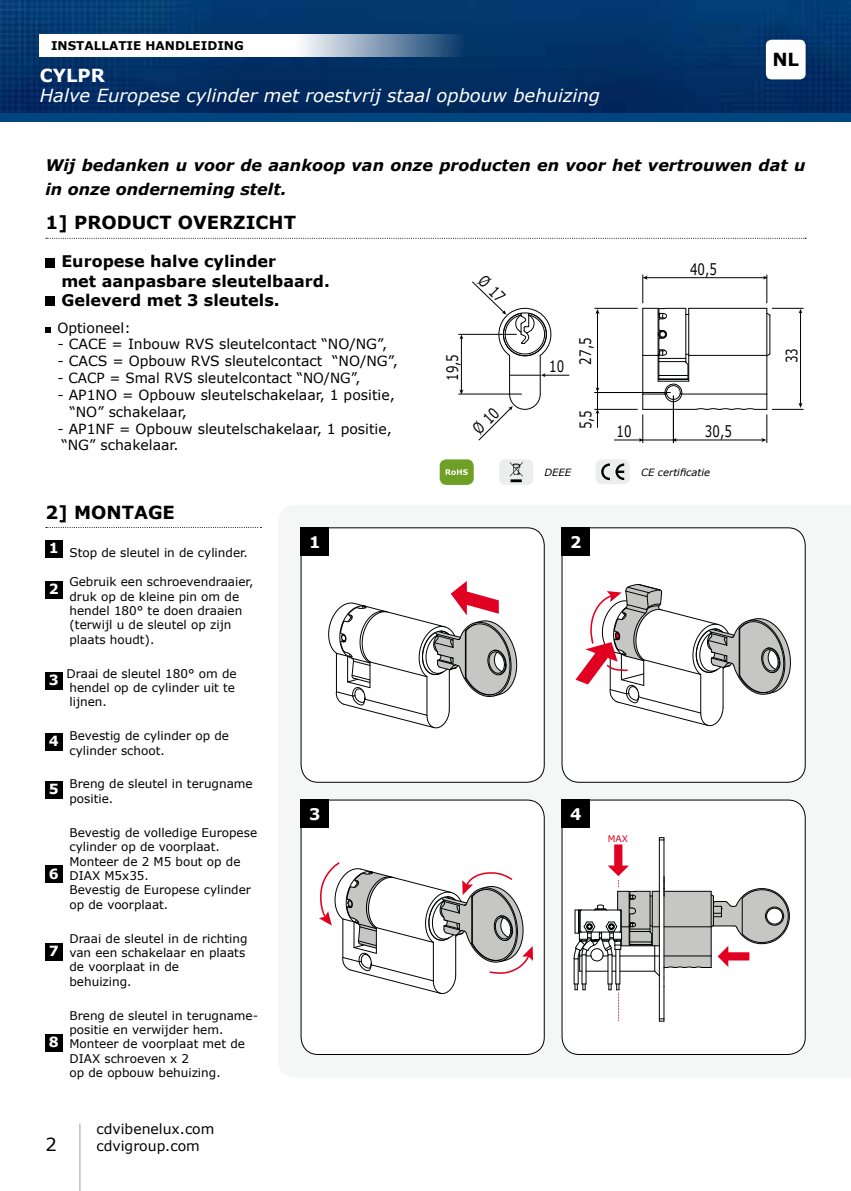
<style>
.page{position:relative;width:851px;height:1191px;background:#fff}
.page>*{position:absolute;margin:0;border:0;box-sizing:border-box;transform-origin:0 0}
.t1{font:italic 18px "Verdana";color:#fff}
.t2{font:700 18px "Verdana";color:#000}
.t3{font:700 18px "Verdana";color:#fff}
.t4{font:18px "Verdana";color:#000}
.t5{font:italic 700 16px/24px "Verdana";color:#000}
.t6{font:700 16px/19.2px "Verdana";color:#000}
.t7{font:700 16px "Verdana";color:#fff}
.t8{font:15.8px "Verdana";color:#000204;scale:.75 1}
.t9{font:14px/16.8px "Verdana";color:#000}
.t10{font:700 14px "Verdana";color:#fff}
.t11{font:12px/14.4px "Verdana";color:#000}
.t12{font:700 12px "Verdana";color:#000}
.t13{font:italic 10px "Verdana";color:#000}
.t14{font:9.2px "Verdana";color:#e10021}
.s1{font-weight:700;font-size:14px;color:#fff}
</style>
<div class="page">
<svg style="left:301px;top:527px;width:505px;height:529px;fill:#f5f6f6"></svg>
<div style="left:595px;top:459px;width:34px;height:25px;background:#eceded;border-radius:6px"></div>
<svg style="left:601px;top:463px;width:23px;height:17px"></svg>
<div style="left:499px;top:459px;width:34px;height:26px;background:#eceded;border-radius:6px"></div>
<svg style="left:509px;top:462px;width:14px;height:20px"></svg>
<div style="left:439px;top:459px;width:34px;height:26px;background:#6da025;border-radius:7px"></div>
<svg style="left:445px;top:469px;width:22px;height:6px"></svg>
<svg style="left:46px;top:238px;width:760px;height:1px"></svg>
<div style="left:45px;top:258px;width:10px;height:9px;background:#000"></div>
<div style="left:45px;top:296px;width:10px;height:10px;background:#000"></div>
<svg style="left:45px;top:327px;width:6px;height:6px"></svg>
<svg style="left:46px;top:527px;width:215px;height:1px"></svg>
<div style="left:45px;top:540px;width:17px;height:17px;background:#000"></div>
<div style="left:45px;top:581px;width:17px;height:17px;background:#000"></div>
<div style="left:45px;top:672px;width:17px;height:17px;background:#000"></div>
<div style="left:45px;top:733px;width:17px;height:17px;background:#000"></div>
<div style="left:45px;top:781px;width:17px;height:17px;background:#000"></div>
<div style="left:45px;top:865px;width:17px;height:17px;background:#000"></div>
<div style="left:45px;top:943px;width:17px;height:17px;background:#000"></div>
<div style="left:45px;top:1034px;width:17px;height:17px;background:#000"></div>
<div style="left:301px;top:528px;width:243px;height:254px;background:#fff;border-radius:17px"></div>
<svg style="left:328px;top:581px;width:189px;height:147px"></svg>
<div style="left:300px;top:527px;width:244px;height:255px;border:1px solid #000;border-radius:17px"></div>
<div style="left:301px;top:800px;width:243px;height:254px;background:#fff;border-radius:17px"></div>
<svg style="left:319px;top:862px;width:214px;height:132px"></svg>
<div style="left:300px;top:799px;width:244px;height:255px;border:1px solid #000;border-radius:17px"></div>
<div style="left:562px;top:528px;width:243px;height:254px;background:#fff;border-radius:17px"></div>
<svg style="left:575px;top:584px;width:215px;height:142px"></svg>
<div style="left:561px;top:527px;width:244px;height:255px;border:1px solid #000;border-radius:17px"></div>
<div style="left:562px;top:800px;width:243px;height:254px;background:#fff;border-radius:17px"></div>
<svg style="left:573px;top:837px;width:217px;height:184px"></svg>
<div style="left:561px;top:799px;width:244px;height:255px;border:1px solid #000;border-radius:17px"></div>
<div style="left:300px;top:527px;width:29px;height:29px;background:#000"></div>
<div style="left:300px;top:799px;width:29px;height:29px;background:#000"></div>
<div style="left:561px;top:527px;width:29px;height:29px;background:#000"></div>
<div style="left:561px;top:799px;width:29px;height:29px;background:#000"></div>
<hr style="left:509px;top:355px;width:1px;height:39px;background:#000204">
<hr style="left:539px;top:355px;width:1px;height:39px;background:#000204">
<hr style="left:688px;top:308px;width:78px;height:1px;background:#000204">
<hr style="left:642px;top:409px;width:54px;height:1px;background:#000204">
<hr style="left:769px;top:315px;width:1px;height:39px;background:#000204">
<hr style="left:766px;top:308px;width:1px;height:47px;background:#000204">
<hr style="left:688px;top:355px;width:78px;height:1px;background:#000204">
<hr style="left:681px;top:394px;width:85px;height:1px;background:#000204">
<hr style="left:766px;top:355px;width:1px;height:39px;background:#000204">
<hr style="left:509px;top:375px;width:31px;height:1px;background:#000204">
<svg style="left:541px;top:373px;width:28px;height:4px"></svg>
<hr style="left:458px;top:334px;width:58px;height:1px;background:#000204">
<hr style="left:458px;top:394px;width:63px;height:1px;background:#000204">
<hr style="left:461px;top:337px;width:1px;height:54px;background:#000204">
<svg style="left:459px;top:389px;width:4px;height:5px"></svg>
<svg style="left:459px;top:334px;width:4px;height:5px"></svg>
<hr style="left:771px;top:308px;width:32px;height:1px;background:#000204">
<hr style="left:771px;top:409px;width:32px;height:1px;background:#000204">
<hr style="left:800px;top:312px;width:1px;height:92px;background:#000204">
<svg style="left:798px;top:403px;width:4px;height:5px"></svg>
<hr style="left:646px;top:277px;width:118px;height:1px;background:#000204">
<svg style="left:763px;top:275px;width:4px;height:28px"></svg>
<hr style="left:675px;top:439px;width:87px;height:1px;background:#000204">
<svg style="left:695px;top:394px;width:72px;height:49px"></svg>
<svg style="left:614px;top:275px;width:75px;height:168px"></svg>
<hr style="left:594px;top:409px;width:43px;height:1px;background:#000204">
<hr style="left:594px;top:392px;width:76px;height:1px;background:#000204">
<hr style="left:594px;top:308px;width:43px;height:1px;background:#000204">
<hr style="left:597px;top:312px;width:1px;height:77px;background:#000204">
<svg style="left:595px;top:309px;width:4px;height:5px"></svg>
<svg style="left:595px;top:387px;width:4px;height:41px"></svg>
<img style="left:0;top:0;width:850px;height:113px">
<div style="left:0;top:113px;width:850px;height:9px;background:#00457d"></div>
<svg style="left:40px;top:34px;width:425px;height:23px"></svg>
<div style="left:765px;top:40px;width:40px;height:39px;background:#fff;border-radius:6px"></div>
<hr style="left:79px;top:1123px;width:1px;height:68px;background:#9c9e9f">
<svg style="left:471px;top:281px;width:81px;height:76px"></svg>
<svg style="left:471px;top:393px;width:70px;height:48px"></svg>
<p class="t12" style="left:51px;top:37px;width:194px">INSTALLATIE HANDLEIDING</p>
<h1 class="t3" style="left:40px;top:63px;width:67px">CYLPR</h1>
<h1 class="t1" style="left:40px;top:83px;width:561px">Halve Europese cylinder met roestvrij staal opbouw behuizing</h1>
<h1 class="t2" style="left:772px;top:47px;width:28px">NL</h1>
<h2 class="t5" style="left:45px;top:153px;width:761px">Wij bedanken u voor de aankoop van onze producten en voor het vertrouwen dat u in onze onderneming stelt.</h2>
<h1 class="t2" style="left:45px;top:210px;width:252px">1] PRODUCT OVERZICHT</h1>
<h2 class="t6" style="left:61px;top:252px;width:270px">Europese halve cylinder<br>met aanpasbare sleutelbaard.<br>Geleverd met 3 sleutels.</h2>
<p class="t9" style="left:57px;top:319px;width:75px">Optioneel:</p>
<p class="t9" style="left:57px;top:336px;width:331px">- CACE = Inbouw RVS sleutelcontact “NO/NG”,</p>
<p class="t9" style="left:57px;top:353px;width:342px">- CACS = Opbouw RVS sleutelcontact “NO/NG”,</p>
<p class="t9" style="left:57px;top:369px;width:304px">- CACP = Smal RVS sleutelcontact “NO/NG”,</p>
<p class="t9" style="left:69px;top:386px;width:327px;text-indent:-12px">- AP1NO = Opbouw sleutelschakelaar, 1 positie, “NO” schakelaar,</p>
<p class="t9" style="left:57px;top:420px;width:336px">- AP1NF = Opbouw sleutelschakelaar, 1 positie, “NG” schakelaar.</p>
<h1 class="t2" style="left:45px;top:499px;width:131px">2] MONTAGE</h1>
<p class="t11" style="left:49px;top:545px;width:200px"><sup>1</sup> Stop de sleutel in de cylinder.</p>
<p class="t10" style="left:49px;top:579px;width:11px">2</p>
<p class="t11" style="left:69px;top:574px;width:185px">Gebruik een schroevendraaier, druk op de kleine pin om de hendel 180° te doen draaien (terwijl u de sleutel op zijn plaats houdt).</p>
<p class="t10" style="left:49px;top:670px;width:11px">3</p>
<p class="t11" style="left:67px;top:666px;width:172px">Draai de sleutel 180° om de hendel op de cylinder uit te lijnen.</p>
<p class="t11" style="left:69px;top:728px;width:161px;text-indent:-21px"><span class="s1">4</span> Bevestig de cylinder op de cylinder schoot.</p>
<p class="t11" style="left:69px;top:776px;width:185px;text-indent:-21px"><span class="s1">5</span> Breng de sleutel in terugname positie.</p>
<p class="t10" style="left:49px;top:863px;width:11px">6</p>
<p class="t10" style="left:49px;top:941px;width:11px">7</p>
<p class="t10" style="left:49px;top:1032px;width:11px">8</p>
<p class="t11" style="left:69px;top:825px;width:189px">Bevestig de volledige Europese cylinder op de voorplaat.<br>Monteer de 2 M5 bout op de<br>DIAX M5x35.<br>Bevestig de Europese cylinder op de voorplaat.</p>
<p class="t11" style="left:69px;top:930px;width:179px">Draai de sleutel in de richting van een schakelaar en plaats de voorplaat in de<br>behuizing.</p>
<p class="t11" style="left:69px;top:1008px;width:190px">Breng de sleutel in terugname&shy;positie en verwijder hem.<br>Monteer de voorplaat met de<br>DIAX schroeven x 2<br>op de opbouw behuizing.</p>
<h1 class="t4" style="left:45px;top:1132px;width:13px">2</h1>
<p class="t9" style="left:96px;top:1120px;width:119px">cdvibenelux.com cdvigroup.com</p>
<h2 class="t7" style="left:309px;top:530px;width:13px">1</h2>
<h2 class="t7" style="left:309px;top:803px;width:13px">3</h2>
<h3 class="t8" style="left:690px;top:259px;width:37px">40,5</h3>
<h3 class="t8" style="left:575px;top:364px;width:37px;rotate:-90deg">27,5</h3>
<h3 class="t8" style="left:442px;top:381px;width:37px;rotate:-90deg">19,5</h3>
<h3 class="t8" style="left:781px;top:363px;width:22px;rotate:-90deg">33</h3>
<h3 class="t8" style="left:549px;top:356px;width:22px">10</h3>
<h3 class="t8" style="left:575px;top:429px;width:27px;rotate:-90deg">5,5</h3>
<h3 class="t8" style="left:616px;top:421px;width:22px">10</h3>
<h3 class="t8" style="left:704px;top:421px;width:37px">30,5</h3>
<p class="t13" style="left:544px;top:465px;width:28px">DEEE</p>
<p class="t13" style="left:641px;top:465px;width:71px">CE certificatie</p>
<h2 class="t7" style="left:570px;top:530px;width:13px">2</h2>
<h2 class="t7" style="left:570px;top:803px;width:13px">4</h2>
<p class="t14" style="left:607px;top:832px;width:22px">MAX</p>
</div>
